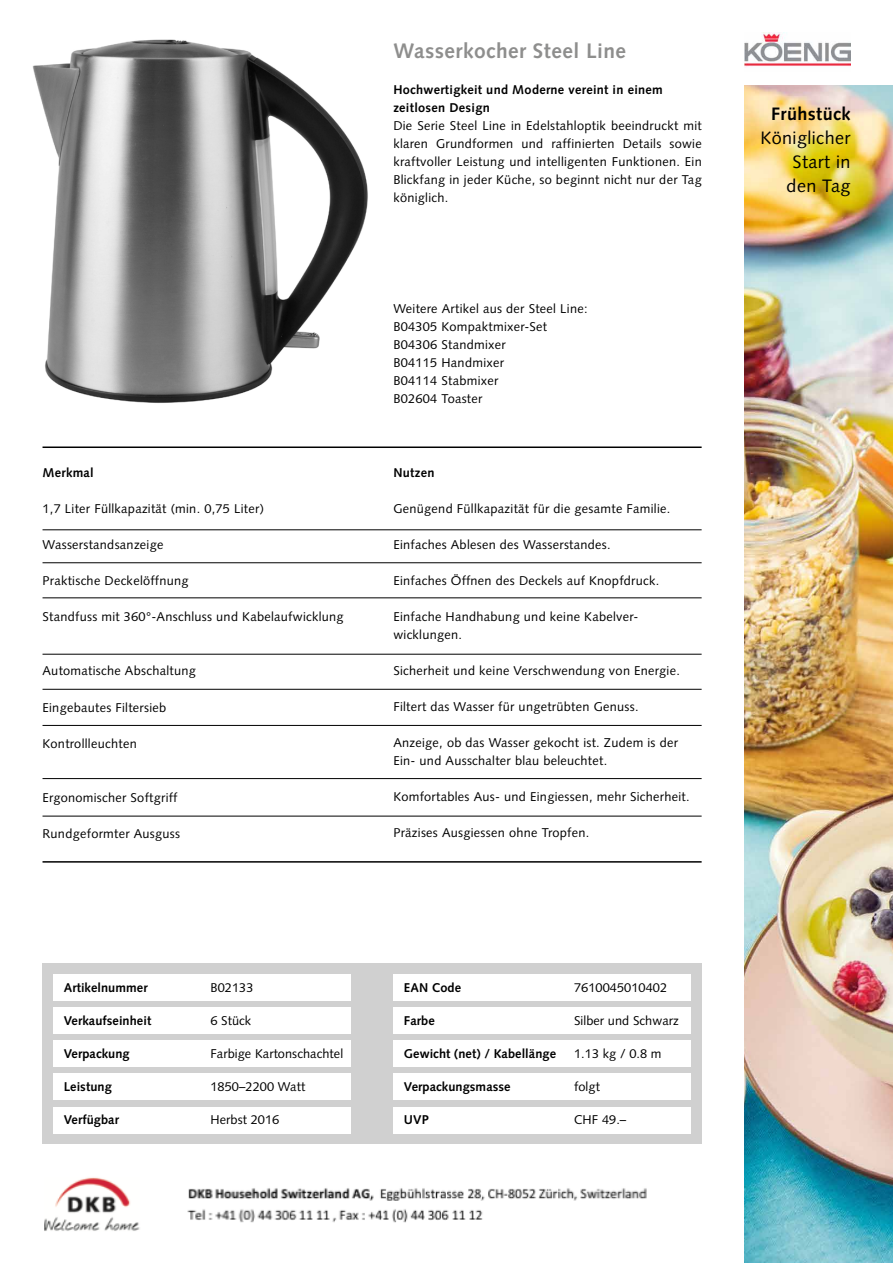
<style>
.page{position:relative;width:893px;height:1263px;background:#fff}
.page>*{position:absolute;margin:0;border:0;box-sizing:border-box;transform-origin:0 0}
.t1{font:700 21px "Syntax LT Std";letter-spacing:.025em;color:#8e8e8d}
.t2{font:18px/24px "Syntax LT Std";letter-spacing:.025em;color:#000;text-align:right}
.t3{font:700 18px "Syntax LT Std";letter-spacing:.025em;color:#000}
.t4{font:12.75px/18px "Syntax LT Std";letter-spacing:.025em;color:#000}
.t5{font:700 12.75px "Syntax LT Std";letter-spacing:.005em;color:#000}
.t6{font:12.75px "Syntax LT Std";letter-spacing:.005em;color:#000}
.t7{font:700 12.75px/18px "Syntax LT Std";letter-spacing:.025em;color:#000}
</style>
<div class="page">
<div style="left:43px;top:963px;width:659px;height:181px;background:#d0d0d0"></div>
<div style="left:53px;top:974px;width:638px;height:26px;background:#fff"></div>
<div style="left:53px;top:1007px;width:638px;height:26px;background:#fff"></div>
<div style="left:53px;top:1040px;width:638px;height:26px;background:#fff"></div>
<div style="left:53px;top:1073px;width:638px;height:26px;background:#fff"></div>
<img style="left:44px;top:1177px;width:603px;height:54px">
<img style="left:744px;top:85px;width:149px;height:1178px">
<img style="left:32px;top:39px;width:336px;height:364px">
<img style="left:744px;top:32px;width:106px;height:36px">
<div style="left:53px;top:1107px;width:638px;height:26px;background:#fff"></div>
<div style="left:352px;top:964px;width:41px;height:179px;background:#d0d0d0"></div>
<hr style="left:43px;top:446px;width:659px;height:2px;background:#000">
<hr style="left:43px;top:861px;width:659px;height:2px;background:#000">
<hr style="left:43px;top:529px;width:659px;height:1px;background:#000">
<hr style="left:43px;top:562px;width:659px;height:1px;background:#000">
<hr style="left:43px;top:689px;width:659px;height:1px;background:#000">
<hr style="left:43px;top:778px;width:659px;height:1px;background:#000">
<hr style="left:43px;top:597px;width:659px;height:1px;background:#000">
<hr style="left:43px;top:654px;width:659px;height:1px;background:#000">
<hr style="left:43px;top:725px;width:659px;height:1px;background:#000">
<hr style="left:43px;top:816px;width:659px;height:1px;background:#000">
<p class="t7" style="left:43px;top:464px;width:53px">Merkmal</p>
<p class="t4" style="left:43px;top:500px;width:223px">1,7 Liter Füllkapazität (min. 0,75 Liter)</p>
<p class="t4" style="left:43px;top:536px;width:122px">Wasserstandsanzeige</p>
<p class="t4" style="left:43px;top:572px;width:148px">Praktische Deckelöffnung</p>
<p class="t4" style="left:43px;top:608px;width:303px">Standfuss mit 360°-Anschluss und Kabelaufwicklung</p>
<p class="t4" style="left:43px;top:662px;width:155px">Automatische Abschaltung</p>
<p class="t4" style="left:43px;top:698px;width:125px">Eingebautes Filtersieb</p>
<p class="t4" style="left:43px;top:734px;width:96px">Kontrollleuchten</p>
<p class="t4" style="left:43px;top:788px;width:136px">Ergonomischer Softgriff</p>
<p class="t4" style="left:43px;top:824px;width:139px">Rundgeformter Ausguss</p>
<h1 class="t1" style="left:393px;top:39px;width:234px">Wasserkocher Steel Line</h1>
<p class="t7" style="left:393px;top:81px;width:271px">Hochwertigkeit und Moderne vereint in einem zeitlosen Design</p>
<p class="t4" style="left:393px;top:117px;width:310px;text-align:justify">Die Serie Steel Line in Edelstahloptik beeindruckt mit klaren Grundformen und raffinierten Details sowie kraftvoller Leistung und intelligenten Funktionen. Ein Blickfang in jeder Küche, so beginnt nicht nur der Tag königlich.</p>
<p class="t4" style="left:393px;top:300px;width:196px">Weitere Artikel aus der Steel Line:<br>B04305 Kompaktmixer-Set<br>B04306 Standmixer<br>B04115 Handmixer<br>B04114 Stabmixer<br>B02604 Toaster</p>
<p class="t5" style="left:393px;top:466px;width:43px">Nutzen</p>
<p class="t4" style="left:393px;top:500px;width:279px">Genügend Füllkapazität für die gesamte Familie.</p>
<p class="t4" style="left:393px;top:536px;width:219px">Einfaches Ablesen des Wasserstandes.</p>
<p class="t4" style="left:393px;top:572px;width:268px">Einfaches Öffnen des Deckels auf Knopfdruck.</p>
<p class="t4" style="left:393px;top:608px;width:246px">Einfache Handhabung und keine Kabelver&shy;wicklungen.</p>
<p class="t4" style="left:393px;top:662px;width:288px">Sicherheit und keine Verschwendung von Energie.</p>
<p class="t4" style="left:393px;top:698px;width:247px">Filtert das Wasser für ungetrübten Genuss.</p>
<p class="t4" style="left:393px;top:734px;width:286px">Anzeige, ob das Wasser gekocht ist. Zudem is der<br>Ein- und Ausschalter blau beleuchtet.</p>
<p class="t4" style="left:393px;top:788px;width:298px">Komfortables Aus- und Eingiessen, mehr Sicherheit.</p>
<p class="t4" style="left:393px;top:824px;width:198px">Präzises Ausgiessen ohne Tropfen.</p>
<p class="t5" style="left:64px;top:980px;width:85px">Artikelnummer</p>
<p class="t4" style="left:211px;top:978px;width:44px">B02133</p>
<p class="t5" style="left:64px;top:1013px;width:89px">Verkaufseinheit</p>
<p class="t4" style="left:210px;top:1011px;width:42px">6 Stück</p>
<p class="t5" style="left:64px;top:1046px;width:67px">Verpackung</p>
<p class="t6" style="left:210px;top:1046px;width:134px">Farbige Kartonschachtel</p>
<p class="t5" style="left:64px;top:1079px;width:49px">Leistung</p>
<p class="t6" style="left:210px;top:1079px;width:96px">1850–2200 Watt</p>
<p class="t5" style="left:64px;top:1112px;width:57px">Verfügbar</p>
<p class="t6" style="left:210px;top:1112px;width:70px">Herbst 2016</p>
<p class="t5" style="left:404px;top:980px;width:59px">EAN Code</p>
<p class="t6" style="left:574px;top:980px;width:95px">7610045010402</p>
<p class="t5" style="left:404px;top:1013px;width:32px">Farbe</p>
<p class="t6" style="left:574px;top:1013px;width:106px">Silber und Schwarz</p>
<p class="t5" style="left:404px;top:1046px;width:154px">Gewicht (net) / Kabellänge</p>
<p class="t4" style="left:574px;top:1044px;width:89px">1.13 kg / 0.8 m</p>
<p class="t5" style="left:404px;top:1079px;width:108px">Verpackungsmasse</p>
<p class="t4" style="left:574px;top:1077px;width:27px">folgt</p>
<p class="t5" style="left:404px;top:1112px;width:26px">UVP</p>
<p class="t4" style="left:574px;top:1110px;width:54px">CHF 49.–</p>
<h2 class="t3" style="left:771px;top:103px;width:81px">Frühstück</h2>
<h2 class="t2" style="left:760px;top:126px;width:92px">Königlicher<br>Start in den Tag</h2>
</div>
